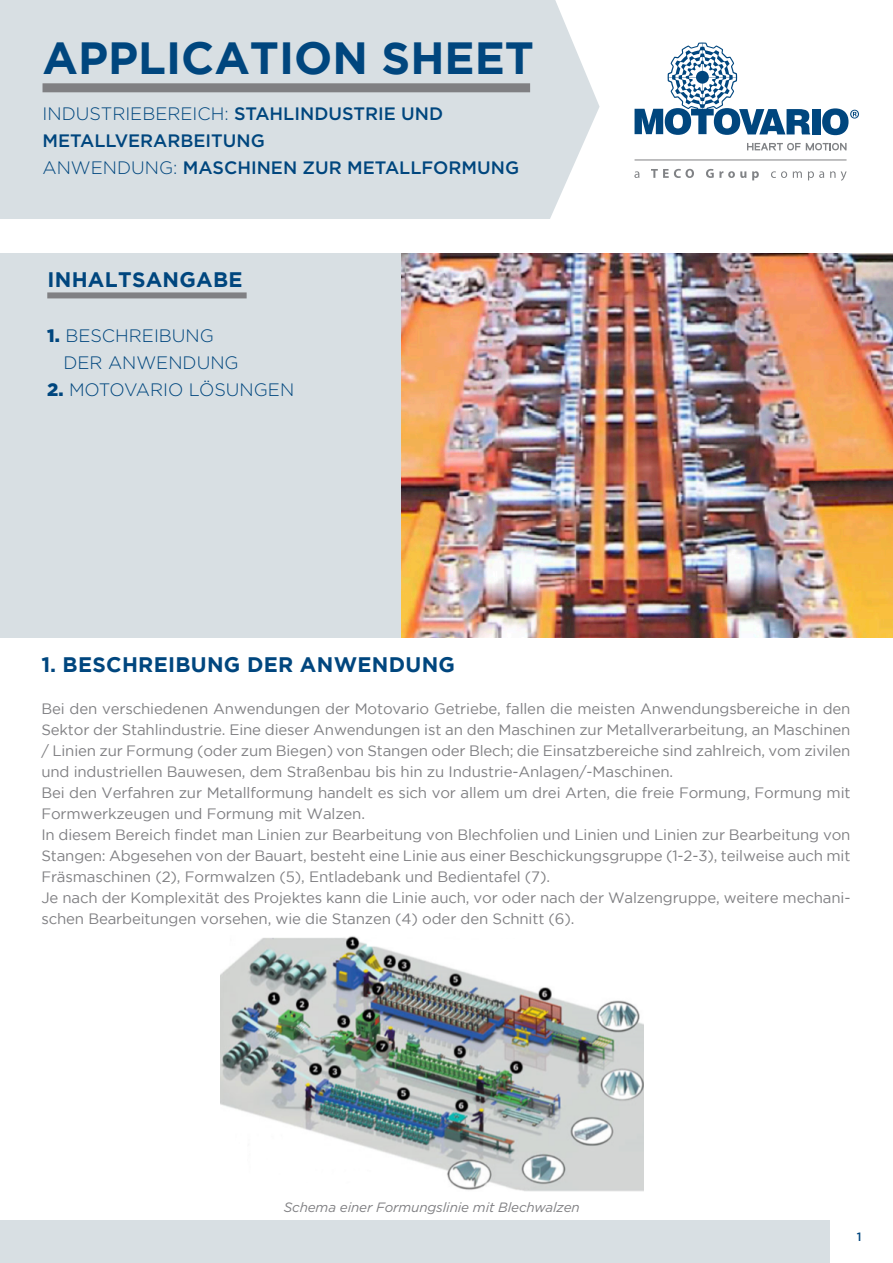
<style>
.page{position:relative;width:893px;height:1263px;background:#fff}
.page>*{position:absolute;margin:0;border:0;box-sizing:border-box;transform-origin:0 0}
.t1{font:700 45px "Gotham";color:#00467e}
.t2{font:700 21px "Gotham";letter-spacing:.015em;color:#00467e}
.t3{font:500 18px/27px "Gotham";color:#00467e}
.t4{font:300 18px "Gotham";color:#00467e}
.t5{font:15px/21px "Gotham";letter-spacing:-.01em;color:#808083;text-align:justify}
.t6{font:italic 13.5px "Gotham";letter-spacing:-.01em;color:#808083}
.t7{font:500 12px "Gotham";color:#00467e}
.s1{font-weight:300}
.s2{font-weight:900}
</style>
<div class="page">
<div style="left:0;top:0;width:600px;height:219px;background:#d8dfe3"></div>
<svg style="left:747px;top:143px;width:99px;height:7px"></svg>
<div style="left:812px;top:109px;width:8px;height:25px;background:#00467e"></div>
<svg style="left:822px;top:108px;width:37px;height:27px"></svg>
<svg style="left:635px;top:43px;width:175px;height:92px"></svg>
<hr style="left:635px;top:160px;width:211px;height:1px;background:#808083">
<svg style="left:634px;top:169px;width:213px;height:12px"></svg>
<div style="left:0;top:253px;width:401px;height:385px;background:#d8dfe3"></div>
<img style="left:220px;top:936px;width:423px;height:255px">
<div style="left:0;top:1220px;width:829px;height:43px;background:#d8dfe3"></div>
<div style="left:43px;top:83px;width:487px;height:9px;background:#808083"></div>
<div style="left:47px;top:292px;width:200px;height:6px;background:#808083"></div>
<img style="left:401px;top:253px;width:492px;height:385px">
<h1 class="t1" style="left:43px;top:32px;width:493px">APPLICATION SHEET</h1>
<p class="t3" style="left:43px;top:100px;width:478px"><span class="s1">INDUSTRIEBEREICH:</span> STAHLINDUSTRIE UND<br>METALLVERARBEITUNG<br><span class="s1">ANWENDUNG:</span> MASCHINEN ZUR METALLFORMUNG</p>
<p class="t2" style="left:47px;top:268px;width:197px">INHALTSANGABE</p>
<p class="t4" style="left:47px;top:324px;width:168px"><span class="s2">1.</span> BESCHREIBUNG</p>
<p class="t4" style="left:63px;top:351px;width:177px">DER ANWENDUNG</p>
<p class="t4" style="left:47px;top:378px;width:248px"><span class="s2">2.</span> MOTOVARIO LÖSUNGEN</p>
<p class="t2" style="left:41px;top:653px;width:415px">1. BESCHREIBUNG DER ANWENDUNG</p>
<p class="t5" style="left:41px;top:698px;width:811px">Bei den verschiedenen Anwendungen der Motovario Getriebe, fallen die meisten Anwendungsbereiche in den Sektor der Stahlindustrie. Eine dieser Anwendungen ist an den Maschinen zur Metallverarbeitung, an Maschinen / Linien zur Formung (oder zum Biegen) von Stangen oder Blech; die Einsatzbereiche sind zahlreich, vom zivilen und industriellen Bauwesen, dem Straßenbau bis hin zu Industrie-Anlagen/-Maschinen.</p>
<p class="t5" style="left:41px;top:782px;width:811px">Bei den Verfahren zur Metallformung handelt es sich vor allem um drei Arten, die freie Formung, Formung mit<br>Formwerkzeugen und Formung mit Walzen.</p>
<p class="t5" style="left:41px;top:824px;width:811px">In diesem Bereich findet man Linien zur Bearbeitung von Blechfolien und Linien und Linien zur Bearbeitung von Stangen: Abgesehen von der Bauart, besteht eine Linie aus einer Beschickungsgruppe (1-2-3), teilweise auch mit Fräsmaschinen (2), Formwalzen (5), Entladebank und Bedientafel (7).</p>
<p class="t5" style="left:41px;top:887px;width:811px">Je nach der Komplexität des Projektes kann die Linie auch, vor oder nach der Walzengruppe, weitere mechani&shy;schen Bearbeitungen vorsehen, wie die Stanzen (4) oder den Schnitt (6).</p>
<p class="t6" style="left:284px;top:1198px;width:298px">Schema einer Formungslinie mit Blechwalzen</p>
<p class="t7" style="left:857px;top:1229px;width:6px">1</p>
</div>
